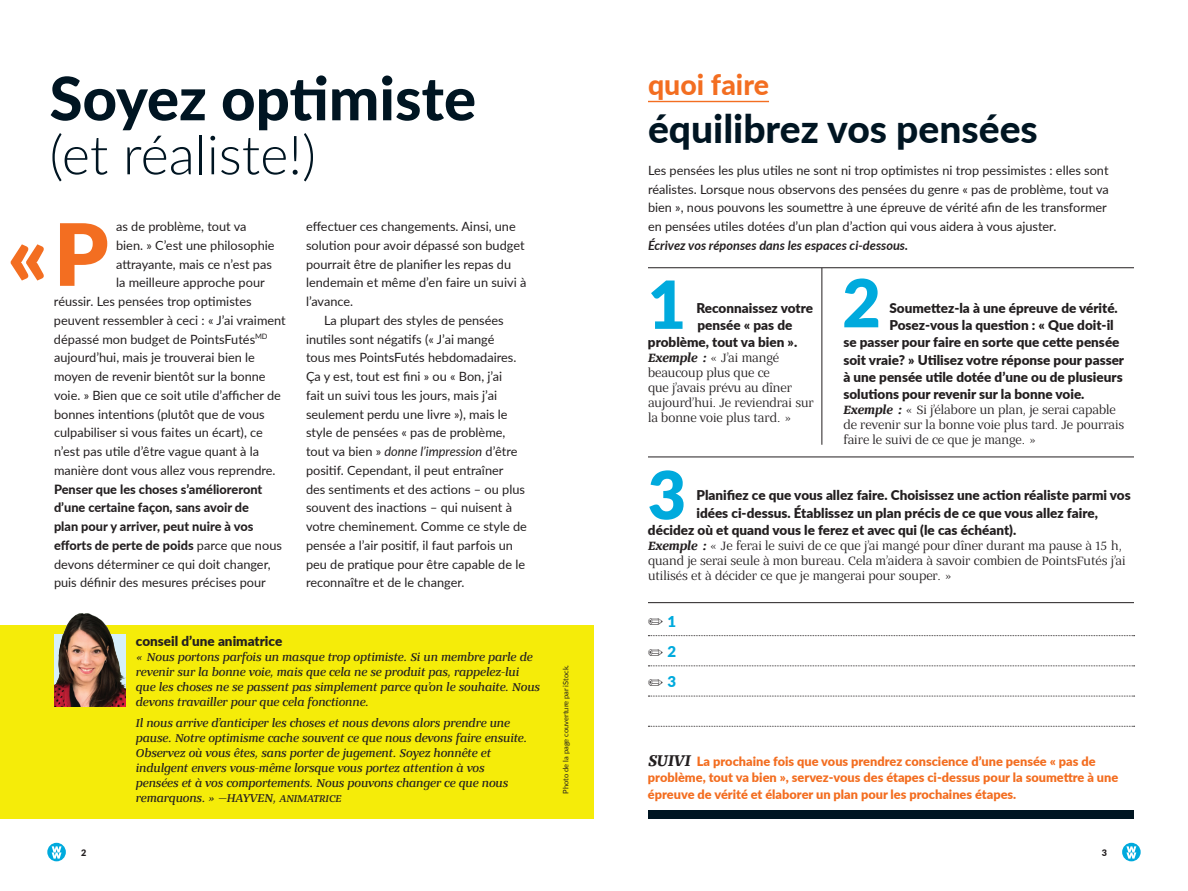
<style>
.page{position:relative;width:1188px;height:891px;background:#fff}
.page>*{position:absolute;margin:0;border:0;box-sizing:border-box;transform-origin:0 0}
.t1{font:900 85.95px "Lato";color:#f36e21}
.t2{font:900 66.3px "Lato";color:#0ad}
.t3{font:800 60px "Lato";color:#001522}
.t4{font:300 54px "Lato";color:#001522}
.t5{font:800 39px "Lato";color:#001522}
.t6{font:800 28.5px "Lato";color:#f36e21}
.t7{font:900 15px/30.3px "Lato";color:#0ad;text-align:justify}
.t8{font:900 13.5px/17.2px "Lato";color:#231f20}
.t9{font:12.75px/18.8px "Lato";color:#231f20}
.t10{font:12.75px/15px "Bandera Text";color:#231f20}
.t11{font:800 12.75px/18.8px "Lato";color:#231f20}
.t12{font:900 12.75px/16.5px "Lato";color:#f36e21}
.t13{font:italic 700 12.75px "Lato";color:#231f20}
.t14{font:italic 500 12px/15px "Bandera Text";color:#231f20}
.t15{font:900 9px "Lato";color:#231f20}
.t16{font:7.5px "Lato";color:#231f20}
.s1{font-weight:400}
.s2{font-style:italic}
.s3{font-size:10.5px}
.s4{font-weight:700;font-style:italic}
.s5{color:#231f20}
.s6{font-family:"Bandera Text";font-weight:700;font-style:italic;font-size:16.5px;color:#231f20}
</style>
<div class="page">
<svg style="left:47px;top:843px;width:19px;height:18px"></svg>
<svg style="left:52px;top:846px;width:10px;height:13px"></svg>
<div style="left:0;top:625px;width:594px;height:193px;background:#f5ec09"></div>
<div style="left:648px;top:810px;width:486px;height:9px;background:#001522"></div>
<hr style="left:648px;top:101px;width:121px;height:1px;background:#f36e21">
<hr style="left:822px;top:268px;width:1px;height:177px;background:#231f20">
<svg style="left:648px;top:666px;width:487px;height:1px"></svg>
<svg style="left:648px;top:696px;width:487px;height:1px"></svg>
<svg style="left:648px;top:726px;width:487px;height:1px"></svg>
<hr style="left:648px;top:457px;width:486px;height:1px;background:#231f20">
<svg style="left:648px;top:635px;width:487px;height:1px"></svg>
<hr style="left:648px;top:602px;width:486px;height:1px;background:#231f20">
<hr style="left:648px;top:267px;width:486px;height:1px;background:#231f20">
<svg style="left:1122px;top:843px;width:19px;height:18px"></svg>
<svg style="left:1126px;top:846px;width:10px;height:13px"></svg>
<img style="left:54px;top:614px;width:72px;height:92px">
<h3 class="t3" style="left:50px;top:54px;width:428px">Soyez optimiste</h3>
<h3 class="t4" style="left:50px;top:117px;width:268px">(et réaliste!)</h3>
<p class="t9" style="left:116px;top:216px;width:132px">as de problème, tout va</p>
<p class="t9" style="left:116px;top:235px;width:160px">bien. » C’est une philosophie</p>
<p class="t9" style="left:116px;top:254px;width:157px">attrayante, mais ce n’est pas</p>
<p class="t9" style="left:116px;top:273px;width:150px">la meilleure approche pour</p>
<p class="t9" style="left:54px;top:291px;width:199px">réussir. Les pensées trop optimistes</p>
<p class="t9" style="left:54px;top:310px;width:233px">peuvent ressembler à ceci : « J’ai vraiment</p>
<p class="t9" style="left:54px;top:329px;width:215px">dépassé mon budget de PointsFutés<sup>MD</sup></p>
<p class="t9" style="left:54px;top:348px;width:202px">aujourd’hui, mais je trouverai bien le</p>
<p class="t9" style="left:54px;top:366px;width:213px">moyen de revenir bientôt sur la bonne</p>
<p class="t9" style="left:54px;top:385px;width:229px">voie. » Bien que ce soit utile d’afficher de</p>
<p class="t9" style="left:54px;top:404px;width:212px">bonnes intentions (plutôt que de vous</p>
<p class="t9" style="left:54px;top:423px;width:210px">culpabiliser si vous faites un écart), ce</p>
<p class="t9" style="left:54px;top:441px;width:207px">n’est pas utile d’être vague quant à la</p>
<p class="t9" style="left:54px;top:460px;width:223px">manière dont vous allez vous reprendre.</p>
<p class="t11" style="left:54px;top:479px;width:229px">Penser que les choses s’amélioreront d’une certaine façon, sans avoir de<br>plan pour y arriver, peut nuire à vos efforts de perte de poids <span class="s1">parce que nous devons déterminer ce qui doit changer, puis définir des mesures précises pour</span></p>
<h1 class="t1" style="left:7px;top:190px;width:103px">«P</h1>
<p class="t9" style="left:306px;top:217px;width:211px">effectuer ces changements. Ainsi, une</p>
<p class="t9" style="left:306px;top:235px;width:220px">solution pour avoir dépassé son budget</p>
<p class="t9" style="left:306px;top:254px;width:207px">pourrait être de planifier les repas du</p>
<p class="t9" style="left:306px;top:273px;width:222px">lendemain et même d’en faire un suivi à</p>
<p class="t9" style="left:306px;top:292px;width:49px">l’avance.</p>
<p class="t9" style="left:324px;top:310px;width:181px">La plupart des styles de pensées</p>
<p class="t9" style="left:306px;top:329px;width:190px">inutiles sont négatifs (« J’ai mangé</p>
<p class="t9" style="left:306px;top:348px;width:212px">tous mes PointsFutés hebdomadaires.</p>
<p class="t9" style="left:306px;top:367px;width:198px">Ça y est, tout est fini » ou « Bon, j’ai</p>
<p class="t9" style="left:306px;top:385px;width:193px">fait un suivi tous les jours, mais j’ai</p>
<p class="t9" style="left:306px;top:404px;width:203px">seulement perdu une livre »), mais le</p>
<p class="t9" style="left:306px;top:423px;width:201px">style de pensées « pas de problème,</p>
<p class="t9" style="left:306px;top:442px;width:213px">tout va bien » <span class="s2">donne l’impression</span> d’être</p>
<p class="t9" style="left:306px;top:460px;width:199px">positif. Cependant, il peut entraîner</p>
<p class="t9" style="left:306px;top:479px;width:220px">des sentiments et des actions – ou plus</p>
<p class="t9" style="left:306px;top:498px;width:208px">souvent des inactions – qui nuisent à</p>
<p class="t9" style="left:306px;top:517px;width:222px">votre cheminement. Comme ce style de</p>
<p class="t9" style="left:306px;top:535px;width:209px">pensée a l’air positif, il faut parfois un</p>
<p class="t9" style="left:306px;top:554px;width:221px">peu de pratique pour être capable de le</p>
<p class="t9" style="left:306px;top:573px;width:160px">reconnaître et de le changer.</p>
<p class="t15" style="left:81px;top:846px;width:7px">2</p>
<p class="t8" style="left:136px;top:632px;width:148px">conseil d’une animatrice</p>
<p class="t14" style="left:136px;top:650px;width:406px">« Nous portons parfois un masque trop optimiste. Si un membre parle de revenir sur la bonne voie, mais que cela ne se produit pas, rappelez-lui que les choses ne se passent pas simplement parce qu’on le souhaite. Nous devons travailler pour que cela fonctionne.</p>
<p class="t14" style="left:136px;top:716px;width:393px">Il nous arrive d’anticiper les choses et nous devons alors prendre une pause. Notre optimisme cache souvent ce que nous devons faire ensuite.<br>Observez où vous êtes, sans porter de jugement. Soyez honnête et indulgent envers vous-même lorsque vous portez attention à vos pensées et à vos comportements. Nous pouvons changer ce que nous remarquons. » —HAYVEN, <span class="s3">ANIMATRICE</span></p>
<p class="t16" style="left:560px;top:794px;width:130px;rotate:-90deg">Photo de la page couverture par iStock.</p>
<h3 class="t6" style="left:648px;top:63px;width:123px">quoi faire</h3>
<h3 class="t5" style="left:648px;top:100px;width:391px">équilibrez vos pensées</h3>
<p class="t9" style="left:648px;top:160px;width:462px">Les pensées les plus utiles ne sont ni trop optimistes ni trop pessimistes : elles sont réalistes. Lorsque nous observons des pensées du genre « pas de problème, tout va bien », nous pouvons les soumettre à une épreuve de vérité afin de les transformer en pensées utiles dotées d’un plan d’action qui vous aidera à vous ajuster.</p>
<p class="t13" style="left:648px;top:236px;width:262px">Écrivez vos réponses dans les espaces ci-dessous.</p>
<h2 class="t2" style="left:648px;top:255px;width:40px">1</h2>
<p class="t8" style="left:696px;top:299px;width:118px">Reconnaissez votre pensée « pas de</p>
<p class="t8" style="left:648px;top:333px;width:151px">problème, tout va bien ».</p>
<p class="t10" style="left:648px;top:351px;width:167px"><span class="s4">Exemple :</span> « J’ai mangé beaucoup plus que ce<br>que j’avais prévu au dîner aujourd’hui. Je reviendrai sur la bonne voie plus tard. »</p>
<h2 class="t2" style="left:842px;top:253px;width:40px">2</h2>
<p class="t8" style="left:889px;top:299px;width:230px">Soumettez-la à une épreuve de vérité.</p>
<p class="t8" style="left:889px;top:316px;width:226px">Posez-vous la question : « Que doit-il</p>
<p class="t8" style="left:843px;top:333px;width:278px">se passer pour faire en sorte que cette pensée</p>
<p class="t8" style="left:843px;top:351px;width:282px">soit vraie? » Utilisez votre réponse pour passer</p>
<p class="t8" style="left:843px;top:368px;width:281px">à une pensée utile dotée d’une ou de plusieurs</p>
<p class="t8" style="left:843px;top:385px;width:243px">solutions pour revenir sur la bonne voie.</p>
<p class="t10" style="left:843px;top:402px;width:282px"><span class="s4">Exemple :</span> « Si j’élabore un plan, je serai capable de revenir sur la bonne voie plus tard. Je pourrais faire le suivi de ce que je mange. »</p>
<h2 class="t2" style="left:648px;top:445px;width:40px">3</h2>
<p class="t8" style="left:696px;top:486px;width:436px">Planifiez ce que vous allez faire. Choisissez une action réaliste parmi vos</p>
<p class="t8" style="left:696px;top:503px;width:403px">idées ci-dessus. Établissez un plan précis de ce que vous allez faire,</p>
<p class="t8" style="left:648px;top:521px;width:370px">décidez où et quand vous le ferez et avec qui (le cas échéant).</p>
<p class="t10" style="left:648px;top:538px;width:479px"><span class="s4">Exemple :</span> « Je ferai le suivi de ce que j’ai mangé pour dîner durant ma pause à 15 h, quand je serai seule à mon bureau. Cela m’aidera à savoir combien de PointsFutés j’ai utilisés et à décider ce que je mangerai pour souper. »</p>
<p class="t7" style="left:648px;top:605px;width:30px"><span class="s5">✏</span> 1 <span class="s5">✏</span> 2 <span class="s5">✏</span> 3</p>
<p class="t12" style="left:648px;top:752px;width:472px"><span class="s6">suivi</span> La prochaine fois que vous prendrez conscience d’une pensée « pas de problème, tout va bien », servez-vous des étapes ci-dessus pour la soumettre à une épreuve de vérité et élaborer un plan pour les prochaines étapes.</p>
<p class="t15" style="left:1102px;top:846px;width:7px">3</p>
</div>
